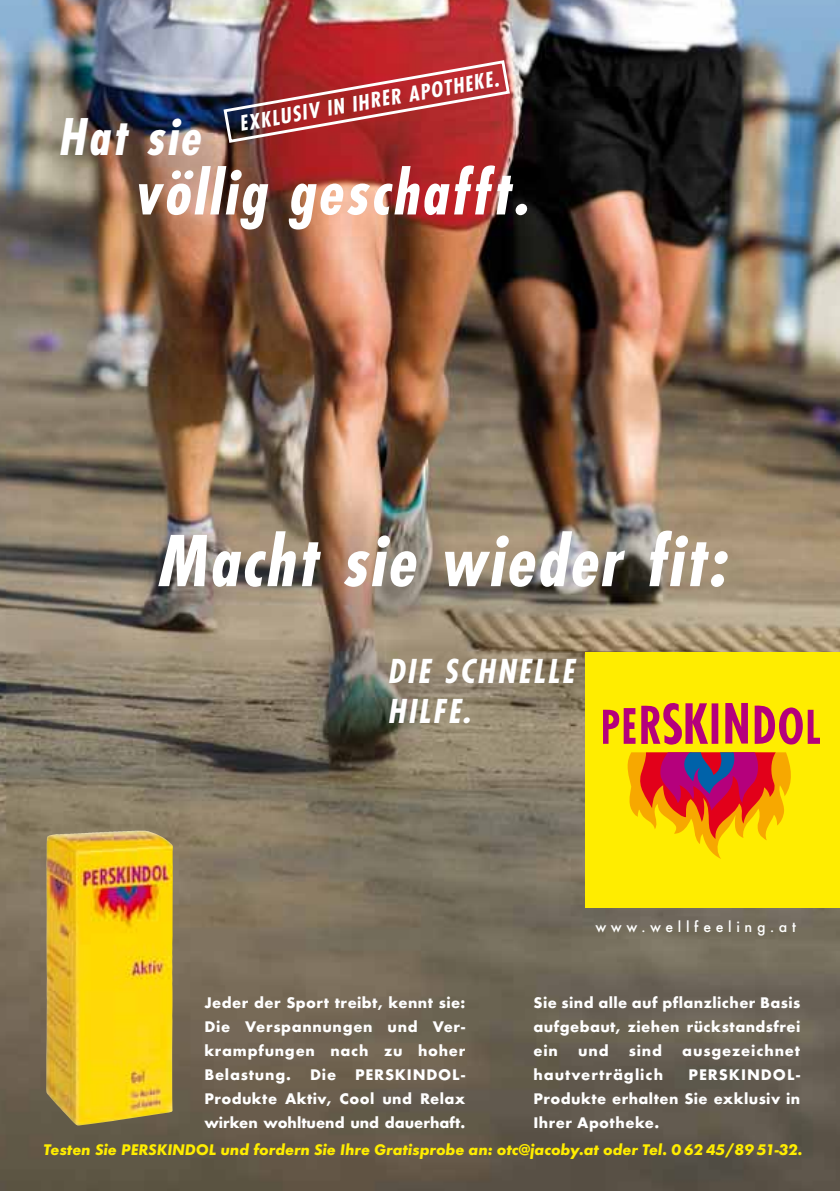
<style>
.page{position:relative;width:840px;height:1191px;background:#fff}
.page>*{position:absolute;margin:0;border:0;box-sizing:border-box;transform-origin:0 0}
.t1{font:italic 700 condensed 68px "Futura";letter-spacing:.04em;color:#fff}
.t2{font:italic 700 condensed 60px "Futura";letter-spacing:.05em;color:#fff}
.t3{font:italic 700 condensed 49px "Futura";letter-spacing:.055em;color:#fff}
.t4{font:italic 700 condensed 32px/40px "Futura";letter-spacing:.075em;color:#fff}
.t5{font:italic 700 condensed 20.4px "Futura";color:#fff}
.t6{font:700 16px/24px "Futura T";letter-spacing:.025em;color:#fff;text-align:justify}
.t7{font:italic 700 16px "Futura T";letter-spacing:-.005em;color:#ffed00}
.t8{font:500 16px "Futura T";letter-spacing:.29em;color:#fff}
.t9{font:700 16px "Futura T";letter-spacing:.06em;color:#fff}
.t10{font:700 16px "Futura T";letter-spacing:.05em;color:#fff}
</style>
<div class="page">
<img style="left:0;top:0;width:839px;height:1191px">
<svg style="left:222px;top:59px;width:289px;height:85px;background:#aa3e41"></svg>
<img style="left:71px;top:830px;width:64px;height:3px">
<div style="left:585px;top:652px;width:254px;height:255px;background:#ffed00"></div>
<svg style="left:627px;top:752px;width:164px;height:107px"></svg>
<div style="left:711px;top:703px;width:7px;height:41px;background:#b5007c"></div>
<svg style="left:725px;top:703px;width:22px;height:40px"></svg>
<svg style="left:641px;top:703px;width:66px;height:41px"></svg>
<svg style="left:603px;top:708px;width:32px;height:36px"></svg>
<svg style="left:754px;top:705px;width:65px;height:39px"></svg>
<p class="t5" style="left:237px;top:111px;width:264px;rotate:-10deg">EXKLUSIV IN IHRER APOTHEKE.</p>
<h3 class="t3" style="left:58px;top:106px;width:143px">Hat sie</h3>
<h2 class="t2" style="left:133px;top:153px;width:396px">völlig geschafft.</h2>
<h1 class="t1" style="left:157px;top:517px;width:569px">Macht sie wieder fit:</h1>
<h3 class="t4" style="left:387px;top:650px;width:188px">DIE SCHNELLE<br>HILFE.</h3>
<p class="t8" style="left:595px;top:917px;width:202px">www.wellfeeling.at</p>
<p class="t6" style="left:204px;top:990px;width:262px">Jeder der Sport treibt, kennt sie:<br>Die Verspannungen und Ver&shy;krampfungen nach zu hoher Belastung. Die PERSKINDOL-Produkte Aktiv, Cool und Relax wirken wohltuend und dauer haft.</p>
<p class="t6" style="left:533px;top:990px;width:268px">Sie sind alle auf pflanzlicher Basis aufgebaut, ziehen rückstandsfrei ein</p>
<p class="t6" style="left:578px;top:1038px;width:32px">und</p>
<p class="t6" style="left:628px;top:1038px;width:35px">sind</p>
<p class="t10" style="left:682px;top:1041px;width:119px">ausgezeichnet</p>
<p class="t9" style="left:533px;top:1065px;width:131px">hautverträglich</p>
<p class="t6" style="left:533px;top:1062px;width:268px;text-indent:155px">PERSKINDOL-Produkte erhalten Sie exklusiv in Ihrer Apotheke.</p>
<p class="t7" style="left:44px;top:1140px;width:760px">Testen Sie PERSKINDOL und fordern Sie Ihre Gratisprobe an: otc@jacoby.at oder Tel. 0 62 45/89 51-32.</p>
</div>
